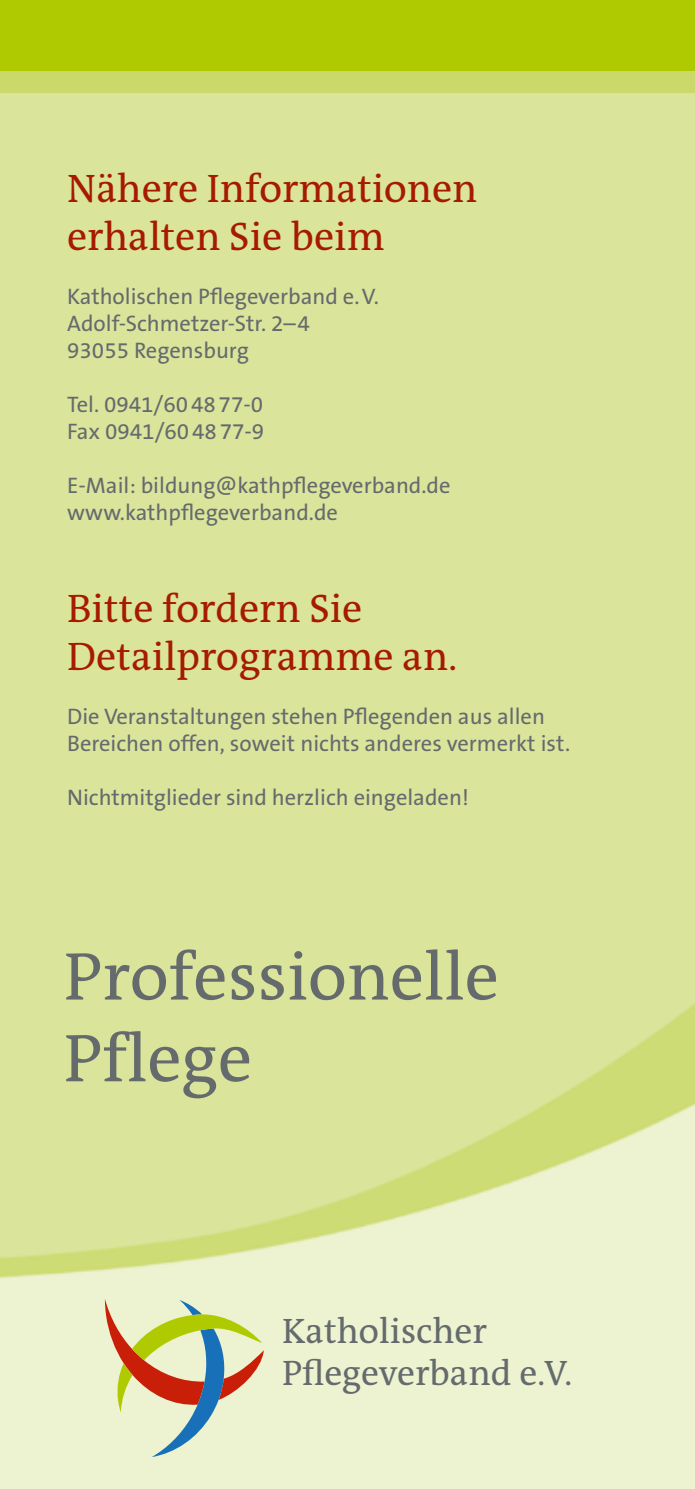
<style>
.page{position:relative;width:695px;height:1489px;background:#fff}
.page>*{position:absolute;margin:0;border:0;box-sizing:border-box;transform-origin:0 0}
.t1{font:68px/81.8px "The Antiqua B";color:#656b6d}
.t2{font:40px/48px "The Antiqua B";color:#a61b00}
.t3{font:35.5px/42.8px "The Antiqua B";color:#656b6d}
.t4{font:22.5px/27px "The Sans B5 Plain";color:#656b6d}
</style>
<div class="page">
<img style="left:0;top:92px;width:694px;height:1396px">
<div style="left:0;top:0;width:694px;height:92px;background:#cad969"></div>
<div style="left:0;top:0;width:694px;height:71px;background:#afca00"></div>
<svg style="left:105px;top:1298px;width:159px;height:158px;background:#d0c9a4"></svg>
<h2 class="t2" style="left:67px;top:164px;width:411px">Nähere Informationen erhalten Sie beim</h2>
<p class="t4" style="left:67px;top:284px;width:313px">Katholischen Pflegeverband e.V.<br>Adolf-Schmetzer-Str. 2–4<br>93055 Regensburg</p>
<p class="t4" style="left:67px;top:392px;width:198px">Tel. 0941/604877-0<br>Fax 0941/604877-9</p>
<p class="t4" style="left:67px;top:473px;width:385px">E-Mail: bildung@kathpflegeverband.de www.kathpflegeverband.de</p>
<h2 class="t2" style="left:67px;top:584px;width:391px">Bitte fordern Sie<br>Detailprogramme an.</h2>
<p class="t4" style="left:67px;top:704px;width:504px">Die Veranstaltungen stehen Pflegenden aus allen<br>Bereichen offen, soweit nichts anderes vermerkt ist.</p>
<p class="t4" style="left:67px;top:785px;width:403px">Nichtmitglieder sind herzlich eingeladen!</p>
<h1 class="t1" style="left:64px;top:934px;width:436px">Professionelle<br>Pflege</h1>
<h3 class="t3" style="left:282px;top:1308px;width:291px">Katholischer<br>Pflegeverband e.V.</h3>
</div>
